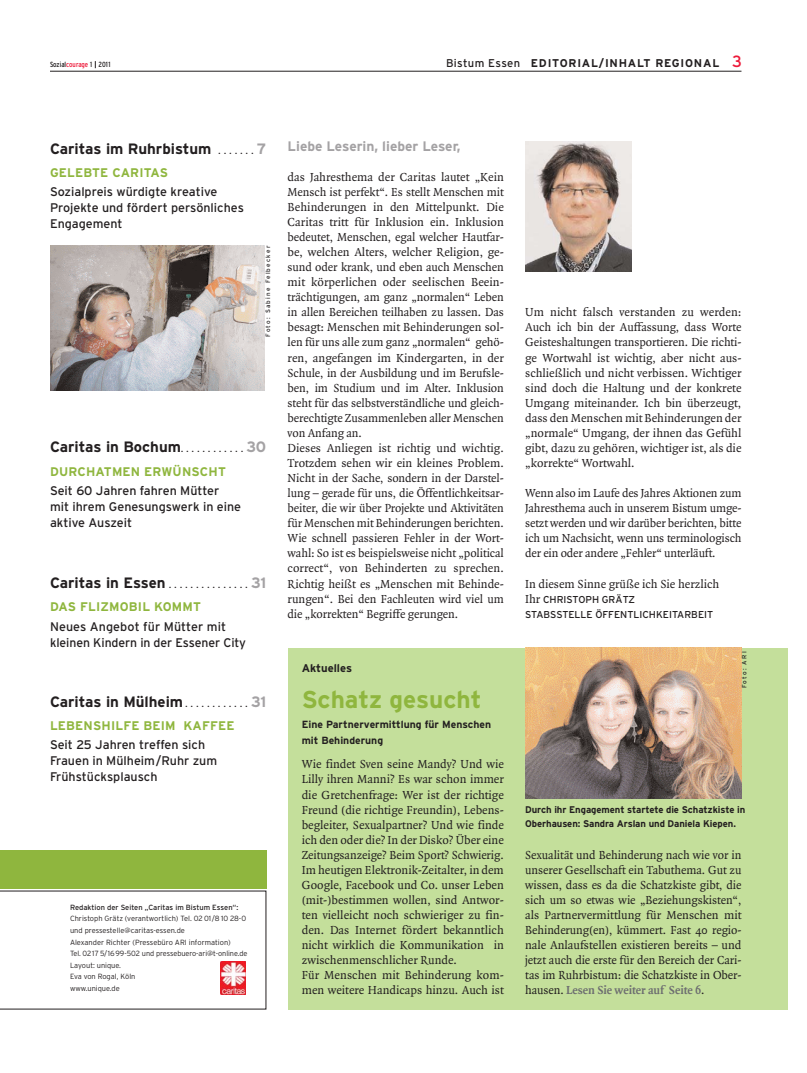
<style>
.page{position:relative;width:807px;height:1073px;background:#fff}
.page>*{position:absolute;margin:0;border:0;box-sizing:border-box;transform-origin:0 0}
.t1{font:700 24.38px "Interstate";color:#8fb63e}
.t2{font:700 15px "Interstate";color:#231f20}
.t3{font:700 13.75px "Interstate";color:#a4a2a4}
.t4{font:12.5px/15px "Quadraat";color:#231f20;text-align:justify}
.t5{font:12.5px/16px "Interstate";color:#231f20}
.t6{font:700 12.5px "Interstate";letter-spacing:.015em;color:#8fb63e}
.t7{font:700 11.25px "Interstate";letter-spacing:.07em;color:#231f20}
.t8{font:700 11.25px "Interstate";color:#231f20}
.t9{font:700 10.38px/16px "Interstate";color:#231f20}
.t10{font:10px/15px "Interstate";color:#231f20}
.t11{font:700 9.75px/13.2px "Interstate";letter-spacing:-.005em;color:#231f20}
.t12{font:300 7.5px/11.5px "Interstate";color:#231f20}
.t13{font:7.5px "Interstate";color:#231f20}
.t14{font:700 7.5px "Interstate";color:#231f20}
.t15{font:condensed 7.5px "Interstate";color:#231f20}
.t16{font:6.25px "Interstate";letter-spacing:.2em;color:#231f20}
.s1{color:#ed1a3a}
.s2{font-weight:400}
.s3{font-weight:400;font-size:16.25px;color:#ed1a3a}
.s4{font-size:7.5px}
.s5{color:#a4a2a4}
.s6{font-size:15px}
.s7{font-size:15px;color:#a4a2a4}
.s8{font-family:"Quadraat";font-size:12.5px}
.s9{font-weight:700;color:#6d6e70}
</style>
<div class="page">
<hr style="left:50px;top:71px;width:691px;height:1px;background:#231f20">
<img style="left:525px;top:142px;width:106px;height:129px">
<svg style="left:0;top:890px;width:266px;height:119px"></svg>
<img style="left:220px;top:960px;width:26px;height:34px">
<div style="left:0;top:850px;width:266px;height:38px;background:#8fb63e"></div>
<div style="left:287px;top:647px;width:500px;height:362px;background:#c4df9b"></div>
<img style="left:525px;top:647px;width:216px;height:151px">
<img style="left:50px;top:246px;width:215px;height:144px">
<p class="t15" style="left:50px;top:62px;width:62px">Sozial<span class="s1">courage</span> 1 2011</p>
<p class="t7" style="left:446px;top:59px;width:297px"><span class="s2">Bistum Essen</span> EDITORIAL/INHALT REGIONAL <span class="s3">3</span></p>
<p class="t2" style="left:50px;top:143px;width:218px">Caritas im Ruhrbistum <span class="s4">. . . . . . .</span> <span class="s5">7</span></p>
<p class="t6" style="left:50px;top:168px;width:120px">GELEBTE CARITAS</p>
<p class="t5" style="left:50px;top:185px;width:195px">Sozialpreis würdigte kreative<br>Projekte und fördert persönliches<br>Engagement</p>
<p class="t16" style="left:265px;top:336px;width:92px;rotate:-90deg">Foto: Sabine Felbecker</p>
<p class="t2" style="left:50px;top:441px;width:218px">Caritas in Bochum<span class="s4">. . . . . . . . . . . .</span> <span class="s5">30</span></p>
<p class="t6" style="left:50px;top:466px;width:177px">DURCHATMEN ERWÜNSCHT</p>
<p class="t5" style="left:50px;top:484px;width:193px">Seit 60 Jahren fahren Mütter mit ihrem Genesungswerk in eine aktive Auszeit</p>
<p class="t14" style="left:50px;top:582px;width:218px"><span class="s6">Caritas in Essen</span> . . . . . . . . . . . . . . . <span class="s7">31</span></p>
<p class="t6" style="left:50px;top:602px;width:152px">DAS FLIZMOBIL KOMMT</p>
<p class="t5" style="left:50px;top:619px;width:197px">Neues Angebot für Mütter mit kleinen Kindern in der Essener City</p>
<p class="t2" style="left:50px;top:695px;width:218px">Caritas in Mülheim <span class="s4">. . . . . . . . . . . .</span> <span class="s5">31</span></p>
<p class="t6" style="left:50px;top:720px;width:186px">LEBENSHILFE BEIM KAFFEE</p>
<p class="t5" style="left:50px;top:738px;width:169px">Seit 25 Jahren treffen sich<br>Frauen in Mülheim/Ruhr zum<br>Frühstücksplausch</p>
<p class="t13" style="left:70px;top:904px;width:170px">Redaktion der Seiten „Caritas im Bistum Essen“:</p>
<p class="t12" style="left:70px;top:913px;width:179px">Christoph Grätz (verantwortlich) Tel. 02 01/8 10 28-0 und pressestelle@caritas-essen.de<br>Alexander Richter (Pressebüro ARI information)<br>Tel. 0217 5/1699-502 und pressebuero-ari@t-online.de Layout: unique.<br>Eva von Rogal, Köln<br>www.unique.de</p>
<p class="t3" style="left:287px;top:141px;width:174px">Liebe Leserin, lieber Leser,</p>
<p class="t4" style="left:287px;top:170px;width:218px;text-align:left">das Jahresthema der Caritas lautet „Kein Mensch ist perfekt“. Es stellt Menschen mit Behinderungen in den Mittelpunkt. Die Caritas tritt für Inklusion ein. Inklusion bedeutet, Menschen, egal welcher Hautfar&shy;be, welchen Alters, welcher Religion, ge&shy;sund oder krank, und eben auch Menschen mit körperlichen oder seelischen Beein&shy;trächtigungen, am ganz „normalen“ Leben in allen Bereichen teilhaben zu lassen. Das besagt: Menschen mit Behinderungen sol&shy;len für uns alle zum ganz „normalen“ gehö&shy;ren, angefangen im Kindergarten, in der Schule, in der Ausbildung und im Berufsle&shy;ben, im Studium und im Alter. Inklusion steht für das selbstverständliche und gleich&shy;berechtigte Zusammenleben aller Menschen von Anfang an.<br>Dieses Anliegen ist richtig und wichtig.<br>Trotzdem sehen wir ein kleines Problem.<br>Nicht in der Sache, sondern in der Darstel&shy;lung – gerade für uns, die Öffentlichkeitsar&shy;beiter, die wir über Projekte und Aktivitäten für Menschen mit Behinderungen berichten.<br>Wie schnell passieren Fehler in der Wort&shy;wahl: So ist es beispielsweise nicht „political correct“, von Behinderten zu sprechen.<br>Richtig heißt es „Menschen mit Behinde&shy;rungen“. Bei den Fachleuten wird viel um die „korrekten“ Begriffe gerungen.</p>
<p class="t8" style="left:302px;top:663px;width:52px">Aktuelles</p>
<h1 class="t1" style="left:302px;top:690px;width:181px">Schatz gesucht</h1>
<p class="t9" style="left:302px;top:717px;width:191px">Eine Partnervermittlung für Menschen mit Behinderung</p>
<p class="t4" style="left:302px;top:757px;width:203px;text-align:left">Wie findet Sven seine Mandy? Und wie Lilly ihren Manni? Es war schon immer die Gretchenfrage: Wer ist der richtige Freund (die richtige Freundin), Lebens&shy;begleiter, Sexualpartner? Und wie finde ich den oder die? In der Disko? Über eine Zeitungsanzeige? Beim Sport? Schwierig.<br>Im heutigen Elektronik-Zeitalter, in dem Google, Facebook und Co. unser Leben (mit-)bestimmen wollen, sind Antwor&shy;ten vielleicht noch schwieriger zu fin&shy;den. Das Internet fördert bekanntlich nicht wirklich die Kommunikation in zwischenmenschlicher Runde.<br>Für Menschen mit Behinderung kom&shy;men weitere Handicaps hinzu. Auch ist</p>
<p class="t4" style="left:525px;top:306px;width:218px">Um nicht falsch verstanden zu werden:<br>Auch ich bin der Auffassung, dass Worte Geisteshaltungen transportieren. Die richti&shy;ge Wortwahl ist wichtig, aber nicht aus&shy;schließlich und nicht verbissen. Wichtiger sind doch die Haltung und der konkrete Umgang miteinander. Ich bin überzeugt, dass den Menschen mit Behinderungen der „normale“ Umgang, der ihnen das Gefühl gibt, dazu zu gehören, wichtiger ist, als die „korrekte“ Wortwahl.</p>
<p class="t4" style="left:525px;top:486px;width:218px">Wenn also im Laufe des Jahres Aktionen zum Jahresthema auch in unserem Bistum umge&shy;setzt werden und wir darüber berichten, bitte ich um Nachsicht, wenn uns terminologisch der ein oder andere „Fehler“ unterläuft.</p>
<p class="t4" style="left:525px;top:577px;width:196px">In diesem Sinne grüße ich Sie herzlich</p>
<p class="t10" style="left:525px;top:592px;width:189px"><span class="s8">Ihr</span> CHRISTOPH GRÄTZ<br>STABSSTELLE ÖFFENTLICHKEITARBEIT</p>
<p class="t16" style="left:741px;top:688px;width:38px;rotate:-90deg">Foto: ARI</p>
<p class="t11" style="left:525px;top:804px;width:221px">Durch ihr Engagement startete die Schatzkiste in<br>Oberhausen: Sandra Arslan und Daniela Kiepen.</p>
<p class="t4" style="left:525px;top:848px;width:218px">Sexualität und Behinderung nach wie vor in unserer Gesellschaft ein Tabuthema. Gut zu wissen, dass es da die Schatzkiste gibt, die sich um so etwas wie „Beziehungskisten“, als Partnervermittlung für Menschen mit Behinderung(en), kümmert. Fast 40 regio&shy;nale Anlaufstellen existieren bereits – und jetzt auch die erste für den Bereich der Cari&shy;tas im Ruhrbistum: die Schatzkiste in Ober&shy;hausen. <span class="s9">Lesen Sie weiter auf Seite 6</span>.</p>
</div>
